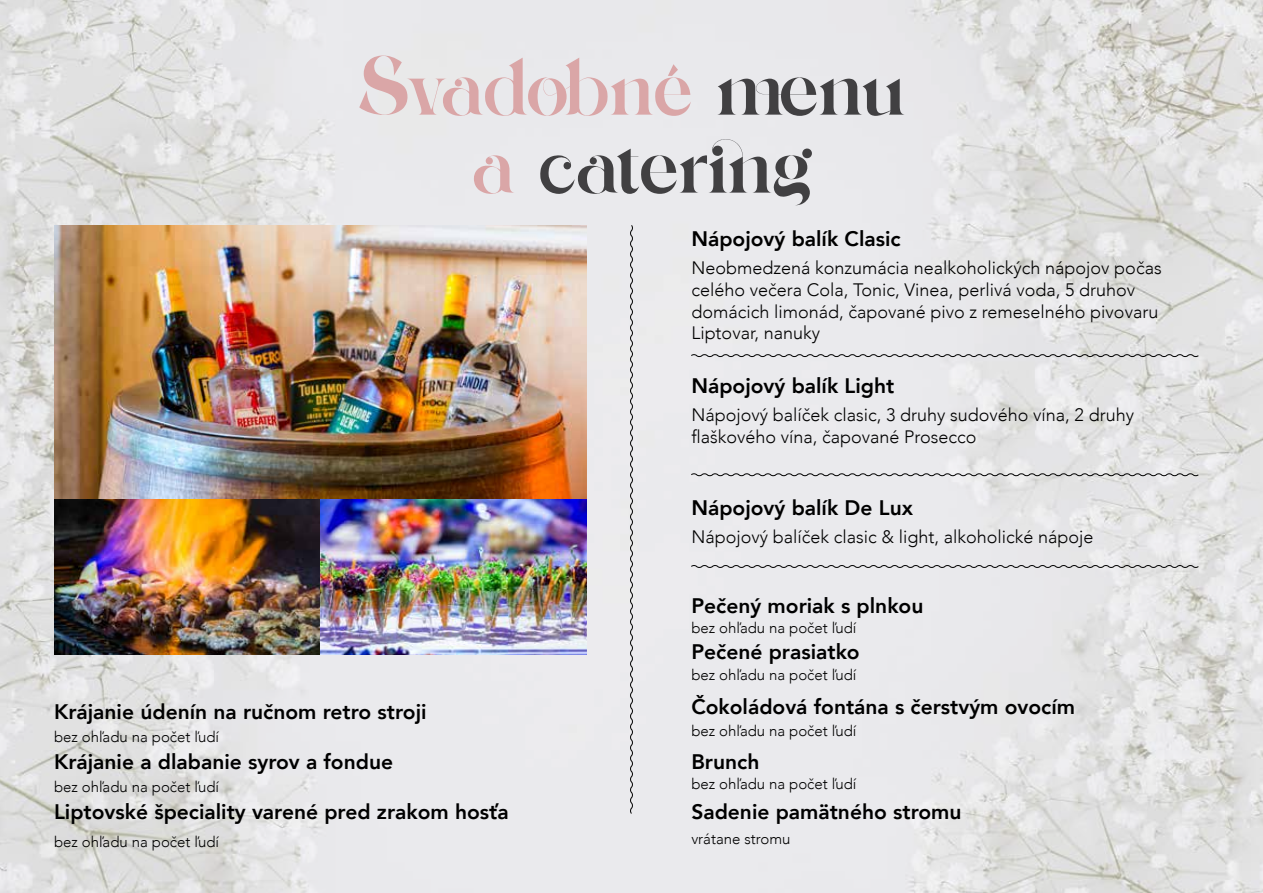
<style>
.page{position:relative;width:1263px;height:893px;background:#fff}
.page>*{position:absolute;margin:0;border:0;box-sizing:border-box;transform-origin:0 0}
.t1{font:72px/78px "Balgor";letter-spacing:-.02em;color:#414042;text-align:center}
.t2{font:800 21px "Avenir";color:#000}
.t3{font:300 18px/21.6px "Avenir";color:#000}
.t4{font:300 15px "Avenir";color:#000}
.s1{color:#daa6a7}
</style>
<div class="page">
<img style="left:0;top:0;width:1263px;height:893px">
<svg style="left:629px;top:224px;width:5px;height:590px;background:#b7b7b9"></svg>
<svg style="left:690px;top:353px;width:509px;height:5px;background:#b4b4b5"></svg>
<svg style="left:690px;top:472px;width:509px;height:5px;background:#b5b5b6"></svg>
<svg style="left:690px;top:564px;width:509px;height:5px;background:#b5b5b7"></svg>
<img style="left:54px;top:225px;width:533px;height:430px">
<h1 class="t1" style="left:355px;top:47px;width:551px"><span class="s1">Svadobné</span> menu <span class="s1">a</span> catering</h1>
<p class="t2" style="left:691px;top:223px;width:211px">Nápojový balík Clasic</p>
<p class="t3" style="left:691px;top:257px;width:472px">Neobmedzená konzumácia nealkoholických nápojov počas celého večera Cola, Tonic, Vinea, perlivá voda, 5 druhov domácich limonád, čapované pivo z remeselného pivovaru Liptovar, nanuky</p>
<p class="t2" style="left:691px;top:370px;width:205px">Nápojový balík Light</p>
<p class="t3" style="left:691px;top:404px;width:444px">Nápojový balíček clasic, 3 druhy sudového vína, 2 druhy flaškového vína, čapované Prosecco</p>
<p class="t2" style="left:691px;top:491px;width:223px">Nápojový balík De Lux</p>
<p class="t2" style="left:54px;top:695px;width:374px">Krájanie údenín na ručnom retro stroji</p>
<p class="t2" style="left:54px;top:745px;width:341px">Krájanie a dlabanie syrov a fondue</p>
<p class="t2" style="left:54px;top:795px;width:456px">Liptovské špeciality varené pred zrakom hosťa</p>
<p class="t4" style="left:54px;top:728px;width:167px">bez ohľadu na počet ľudí</p>
<p class="t4" style="left:54px;top:778px;width:167px">bez ohľadu na počet ľudí</p>
<p class="t4" style="left:54px;top:833px;width:167px">bez ohľadu na počet ľudí</p>
<p class="t3" style="left:691px;top:526px;width:404px">Nápojový balíček clasic &amp; light, alkoholické nápoje</p>
<p class="t2" style="left:691px;top:589px;width:234px">Pečený moriak s plnkou</p>
<p class="t2" style="left:691px;top:636px;width:170px">Pečené prasiatko</p>
<p class="t2" style="left:691px;top:690px;width:385px">Čokoládová fontána s čerstvým ovocím</p>
<p class="t2" style="left:691px;top:745px;width:70px">Brunch</p>
<p class="t2" style="left:691px;top:795px;width:272px">Sadenie pamätného stromu</p>
<p class="t4" style="left:691px;top:619px;width:167px">bez ohľadu na počet ľudí</p>
<p class="t4" style="left:691px;top:666px;width:167px">bez ohľadu na počet ľudí</p>
<p class="t4" style="left:691px;top:722px;width:167px">bez ohľadu na počet ľudí</p>
<p class="t4" style="left:691px;top:775px;width:167px">bez ohľadu na počet ľudí</p>
<p class="t4" style="left:691px;top:830px;width:101px">vrátane stromu</p>
</div>
